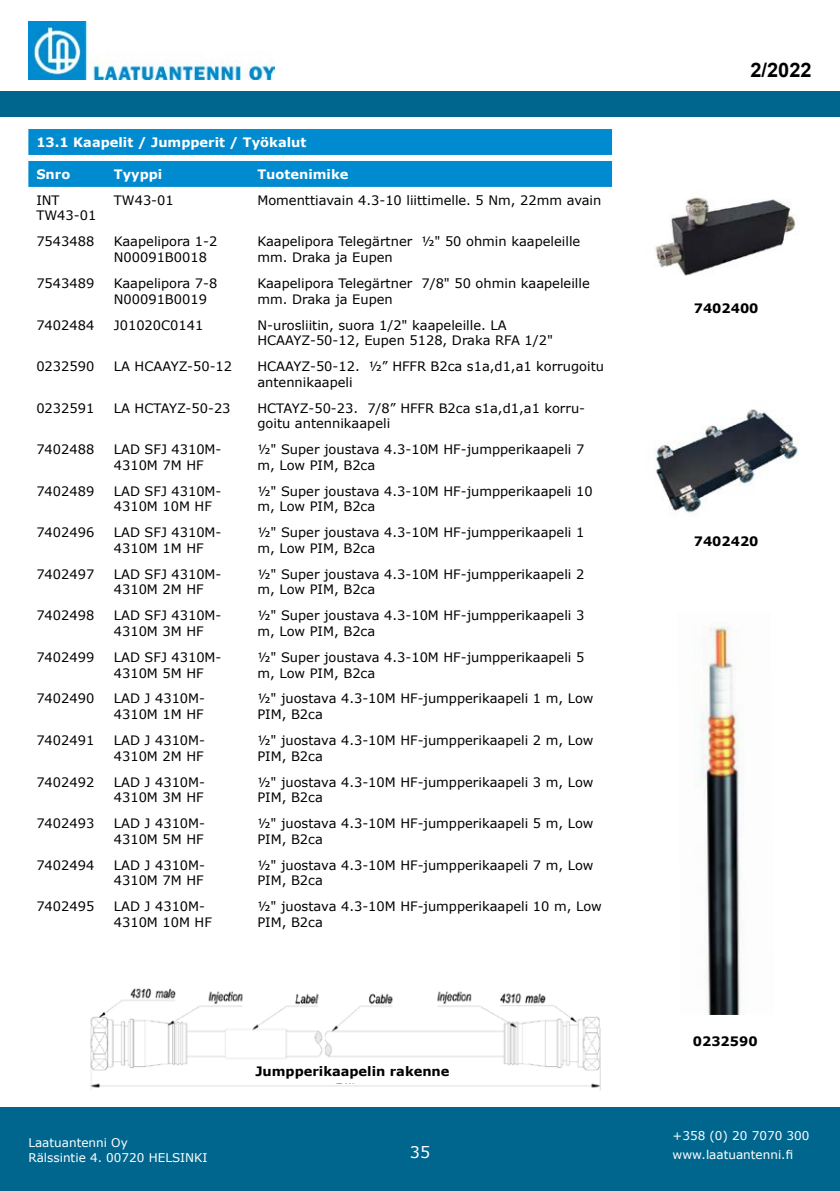
<style>
.page{position:relative;width:840px;height:1191px;background:#fff}
.page>*{position:absolute;margin:0;border:0;box-sizing:border-box;transform-origin:0 0}
.t1{font:700 20px "Arial";color:#000}
.t2{font:16px "Verdana";color:#fff}
.t3{font:13px/15.6px "Verdana";color:#000}
.t4{font:700 13px "Verdana";color:#fff}
.t5{font:700 13px "Verdana";color:#000}
.t6{font:12px/14.4px "Verdana";color:#fff}
</style>
<div class="page">
<img style="left:28px;top:21px;width:246px;height:58px">
<div style="left:0;top:1107px;width:839px;height:84px;background:#00668e"></div>
<div style="left:0;top:91px;width:839px;height:26px;background:#00668e"></div>
<img style="left:655px;top:197px;width:141px;height:79px">
<img style="left:655px;top:409px;width:144px;height:105px">
<img style="left:698px;top:623px;width:46px;height:392px">
<img style="left:90px;top:988px;width:511px;height:102px">
<svg style="left:28px;top:129px;width:583px;height:58px;background:#1a97d4"></svg>
<div style="left:328px;top:1066px;width:33px;height:17px;background:#fff"></div>
<p class="t4" style="left:36px;top:134px;width:271px">13.1 Kaapelit / Jumpperit / Työkalut</p>
<p class="t4" style="left:36px;top:166px;width:35px">Snro</p>
<p class="t4" style="left:114px;top:166px;width:50px">Tyyppi</p>
<p class="t4" style="left:257px;top:166px;width:92px">Tuotenimike</p>
<p class="t3" style="left:36px;top:192px;width:61px">INT<br>TW43-01</p>
<p class="t3" style="left:114px;top:192px;width:61px">TW43-01</p>
<p class="t3" style="left:257px;top:192px;width:345px">Momenttiavain 4.3-10 liittimelle. 5 Nm, 22mm avain</p>
<p class="t3" style="left:36px;top:234px;width:59px">7543488</p>
<p class="t3" style="left:114px;top:234px;width:105px">Kaapelipora 1-2<br>N00091B0018</p>
<p class="t3" style="left:257px;top:234px;width:324px">Kaapelipora Telegärtner ½" 50 ohmin kaapeleille mm. Draka ja Eupen</p>
<p class="t3" style="left:36px;top:276px;width:59px">7543489</p>
<p class="t3" style="left:114px;top:276px;width:105px">Kaapelipora 7-8<br>N00091B0019</p>
<p class="t3" style="left:257px;top:276px;width:333px">Kaapelipora Telegärtner 7/8" 50 ohmin kaapeleille mm. Draka ja Eupen</p>
<p class="t3" style="left:36px;top:317px;width:59px">7402484</p>
<p class="t3" style="left:114px;top:317px;width:91px">J01020C0141</p>
<p class="t3" style="left:257px;top:317px;width:297px">N-urosliitin, suora 1/2" kaapeleille. LA<br>HCAAYZ-50-12, Eupen 5128, Draka RFA 1/2"</p>
<p class="t3" style="left:36px;top:359px;width:59px">0232590</p>
<p class="t3" style="left:114px;top:359px;width:120px">LA HCAAYZ-50-12</p>
<p class="t3" style="left:257px;top:359px;width:348px">HCAAYZ-50-12. ½” HFFR B2ca s1a,d1,a1 korrugoitu antennikaapeli</p>
<p class="t3" style="left:36px;top:400px;width:59px">0232591</p>
<p class="t3" style="left:114px;top:400px;width:118px">LA HCTAYZ-50-23</p>
<p class="t3" style="left:257px;top:400px;width:329px">HCTAYZ-50-23. 7/8” HFFR B2ca s1a,d1,a1 korru&shy;goitu antennikaapeli</p>
<p class="t3" style="left:36px;top:442px;width:59px">7402488</p>
<p class="t3" style="left:114px;top:442px;width:109px">LAD SFJ 4310M-<br>4310M 7M HF</p>
<p class="t3" style="left:257px;top:442px;width:328px">½" Super joustava 4.3-10M HF-jumpperikaapeli 7 m, Low PIM, B2ca</p>
<p class="t3" style="left:36px;top:483px;width:59px">7402489</p>
<p class="t3" style="left:114px;top:483px;width:109px">LAD SFJ 4310M-<br>4310M 10M HF</p>
<p class="t3" style="left:257px;top:483px;width:336px">½" Super joustava 4.3-10M HF-jumpperikaapeli 10 m, Low PIM, B2ca</p>
<p class="t3" style="left:36px;top:525px;width:59px">7402496</p>
<p class="t3" style="left:114px;top:525px;width:109px">LAD SFJ 4310M-<br>4310M 1M HF</p>
<p class="t3" style="left:257px;top:525px;width:328px">½" Super joustava 4.3-10M HF-jumpperikaapeli 1 m, Low PIM, B2ca</p>
<p class="t3" style="left:36px;top:566px;width:59px">7402497</p>
<p class="t3" style="left:114px;top:566px;width:109px">LAD SFJ 4310M-<br>4310M 2M HF</p>
<p class="t3" style="left:257px;top:566px;width:328px">½" Super joustava 4.3-10M HF-jumpperikaapeli 2 m, Low PIM, B2ca</p>
<p class="t3" style="left:36px;top:608px;width:59px">7402498</p>
<p class="t3" style="left:114px;top:608px;width:109px">LAD SFJ 4310M-<br>4310M 3M HF</p>
<p class="t3" style="left:257px;top:608px;width:328px">½" Super joustava 4.3-10M HF-jumpperikaapeli 3 m, Low PIM, B2ca</p>
<p class="t3" style="left:36px;top:649px;width:59px">7402499</p>
<p class="t3" style="left:114px;top:649px;width:109px">LAD SFJ 4310M-<br>4310M 5M HF</p>
<p class="t3" style="left:257px;top:649px;width:328px">½" Super joustava 4.3-10M HF-jumpperikaapeli 5 m, Low PIM, B2ca</p>
<p class="t3" style="left:36px;top:691px;width:59px">7402490</p>
<p class="t3" style="left:114px;top:691px;width:93px">LAD J 4310M-<br>4310M 1M HF</p>
<p class="t3" style="left:257px;top:691px;width:337px">½" juostava 4.3-10M HF-jumpperikaapeli 1 m, Low<br>PIM, B2ca</p>
<p class="t3" style="left:36px;top:732px;width:59px">7402491</p>
<p class="t3" style="left:114px;top:732px;width:93px">LAD J 4310M-<br>4310M 2M HF</p>
<p class="t3" style="left:257px;top:732px;width:337px">½" juostava 4.3-10M HF-jumpperikaapeli 2 m, Low<br>PIM, B2ca</p>
<p class="t3" style="left:36px;top:774px;width:59px">7402492</p>
<p class="t3" style="left:114px;top:774px;width:93px">LAD J 4310M-<br>4310M 3M HF</p>
<p class="t3" style="left:257px;top:774px;width:337px">½" juostava 4.3-10M HF-jumpperikaapeli 3 m, Low<br>PIM, B2ca</p>
<p class="t3" style="left:36px;top:815px;width:59px">7402493</p>
<p class="t3" style="left:114px;top:815px;width:93px">LAD J 4310M-<br>4310M 5M HF</p>
<p class="t3" style="left:257px;top:815px;width:337px">½" juostava 4.3-10M HF-jumpperikaapeli 5 m, Low<br>PIM, B2ca</p>
<p class="t3" style="left:36px;top:857px;width:59px">7402494</p>
<p class="t3" style="left:114px;top:857px;width:93px">LAD J 4310M-<br>4310M 7M HF</p>
<p class="t3" style="left:257px;top:857px;width:337px">½" juostava 4.3-10M HF-jumpperikaapeli 7 m, Low<br>PIM, B2ca</p>
<p class="t3" style="left:36px;top:899px;width:59px">7402495</p>
<p class="t3" style="left:114px;top:899px;width:99px">LAD J 4310M-<br>4310M 10M HF</p>
<p class="t3" style="left:257px;top:899px;width:346px">½" juostava 4.3-10M HF-jumpperikaapeli 10 m, Low<br>PIM, B2ca</p>
<p class="t5" style="left:255px;top:1063px;width:195px">Jumpperikaapelin rakenne</p>
<h1 class="t1" style="left:750px;top:57px;width:63px">2/2022</h1>
<p class="t5" style="left:693px;top:300px;width:66px">7402400</p>
<p class="t5" style="left:693px;top:533px;width:66px">7402420</p>
<p class="t5" style="left:692px;top:1033px;width:66px">0232590</p>
<p class="t6" style="left:28px;top:1135px;width:181px">Laatuantenni Oy<br>Rälssintie 4. 00720 HELSINKI</p>
<p class="t6" style="left:672px;top:1126px;width:138px;line-height:19.2px">+358 (0) 20 7070 300 www.laatuantenni.fi</p>
<p class="t2" style="left:409px;top:1142px;width:22px">35</p>
</div>
